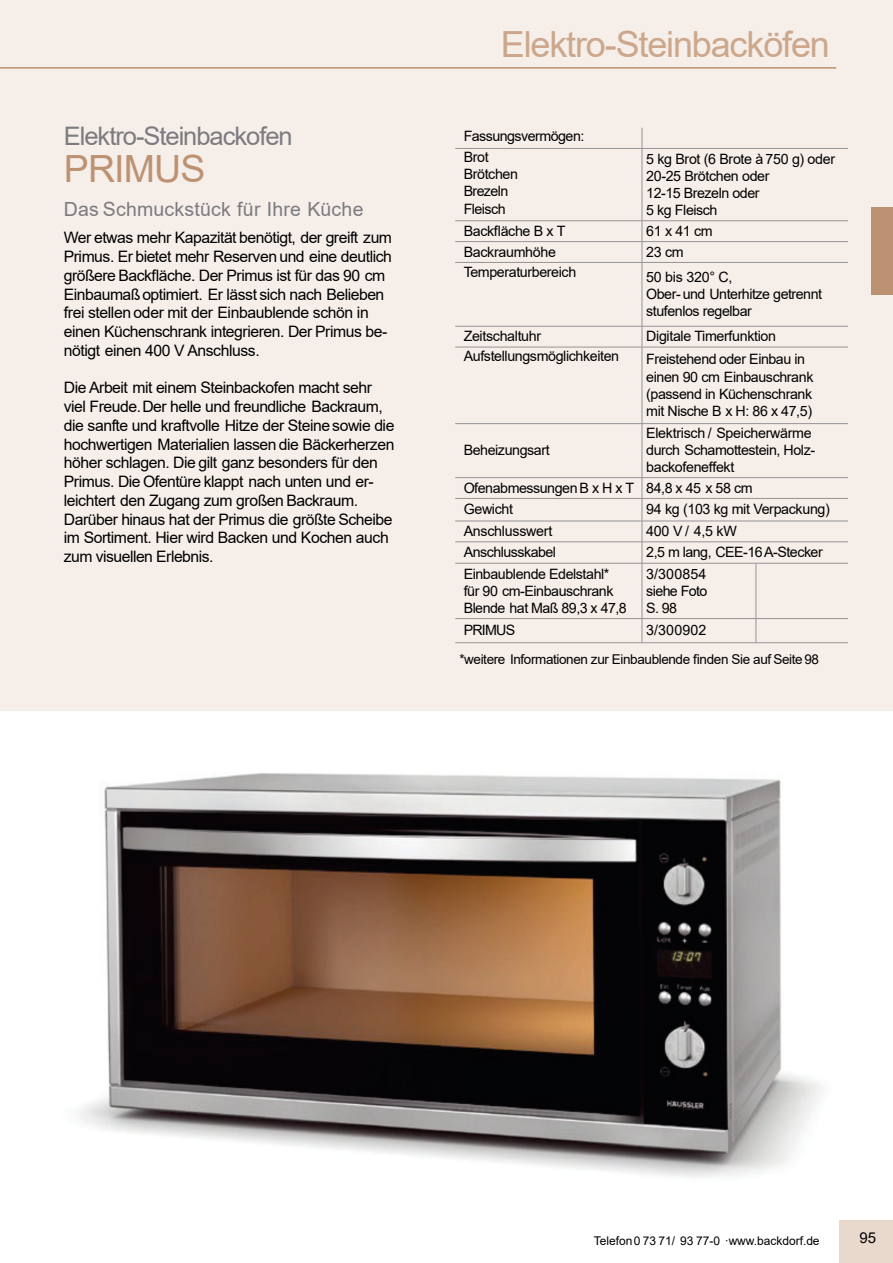
<style>
.page{position:relative;width:893px;height:1263px;background:#fff}
.page>*{position:absolute;margin:0;border:0;box-sizing:border-box;transform-origin:0 0}
.t1{font:37.5px "Arial";letter-spacing:-.025em;color:#bd9272}
.t2{font:36px "Arial";letter-spacing:-.03em;color:#cca78b}
.t3{font:25.5px "Arial";letter-spacing:-.04em;color:#7c7b80}
.t4{font:19.5px "Arial";letter-spacing:.01em;color:#7c7b80}
.t5{font:15.75px/18.8px "Arial";letter-spacing:-.03em;color:#000}
.t6{font:15px "Arial";color:#000}
.t7{font:14.25px/17.1px "Arial";letter-spacing:-.03em;color:#000}
.t8{font:13.5px "Arial";letter-spacing:-.03em;color:#000}
.t9{font:12px "Arial";color:#000}
</style>
<div class="page">
<div style="left:0;top:0;width:892px;height:710px;background:#f5eee9"></div>
<svg style="left:641px;top:128px;width:1px;height:20px"></svg>
<hr style="left:455px;top:148px;width:187px;height:1px;background:#949498">
<hr style="left:642px;top:148px;width:113px;height:1px;background:#949498">
<hr style="left:641px;top:149px;width:1px;height:71px;background:#949498">
<hr style="left:755px;top:148px;width:92px;height:1px;background:#949498">
<hr style="left:455px;top:220px;width:187px;height:1px;background:#949498">
<hr style="left:642px;top:220px;width:113px;height:1px;background:#949498">
<hr style="left:755px;top:220px;width:92px;height:1px;background:#949498">
<hr style="left:455px;top:241px;width:187px;height:1px;background:#949498">
<hr style="left:642px;top:241px;width:113px;height:1px;background:#949498">
<svg style="left:641px;top:221px;width:1px;height:41px"></svg>
<hr style="left:755px;top:241px;width:92px;height:1px;background:#949498">
<hr style="left:455px;top:262px;width:187px;height:1px;background:#949498">
<hr style="left:642px;top:262px;width:113px;height:1px;background:#949498">
<hr style="left:641px;top:262px;width:1px;height:64px;background:#949498">
<hr style="left:755px;top:262px;width:92px;height:1px;background:#949498">
<hr style="left:455px;top:326px;width:187px;height:1px;background:#949498">
<hr style="left:642px;top:326px;width:113px;height:1px;background:#949498">
<svg style="left:641px;top:326px;width:1px;height:21px"></svg>
<hr style="left:755px;top:326px;width:92px;height:1px;background:#949498">
<hr style="left:455px;top:347px;width:187px;height:1px;background:#949498">
<hr style="left:642px;top:347px;width:113px;height:1px;background:#949498">
<hr style="left:641px;top:347px;width:1px;height:76px;background:#949498">
<hr style="left:755px;top:347px;width:92px;height:1px;background:#949498">
<hr style="left:455px;top:423px;width:187px;height:1px;background:#949498">
<hr style="left:642px;top:423px;width:113px;height:1px;background:#949498">
<hr style="left:641px;top:424px;width:1px;height:53px;background:#949498">
<hr style="left:755px;top:423px;width:92px;height:1px;background:#949498">
<hr style="left:455px;top:477px;width:187px;height:1px;background:#949498">
<hr style="left:642px;top:477px;width:113px;height:1px;background:#949498">
<hr style="left:755px;top:477px;width:92px;height:1px;background:#949498">
<hr style="left:455px;top:498px;width:187px;height:1px;background:#949498">
<hr style="left:642px;top:498px;width:113px;height:1px;background:#949498">
<hr style="left:755px;top:498px;width:92px;height:1px;background:#949498">
<hr style="left:455px;top:520px;width:187px;height:1px;background:#949498">
<hr style="left:642px;top:520px;width:113px;height:1px;background:#949498">
<hr style="left:755px;top:520px;width:92px;height:1px;background:#949498">
<hr style="left:455px;top:541px;width:187px;height:1px;background:#949498">
<hr style="left:642px;top:541px;width:113px;height:1px;background:#949498">
<svg style="left:641px;top:478px;width:1px;height:85px"></svg>
<hr style="left:755px;top:541px;width:92px;height:1px;background:#949498">
<hr style="left:455px;top:563px;width:187px;height:1px;background:#949498">
<hr style="left:642px;top:563px;width:113px;height:1px;background:#949498">
<hr style="left:641px;top:563px;width:1px;height:55px;background:#949498">
<hr style="left:755px;top:563px;width:92px;height:1px;background:#949498">
<hr style="left:755px;top:563px;width:1px;height:55px;background:#949498">
<hr style="left:455px;top:618px;width:187px;height:1px;background:#949498">
<hr style="left:642px;top:618px;width:113px;height:1px;background:#949498">
<svg style="left:641px;top:619px;width:1px;height:23px"></svg>
<hr style="left:755px;top:618px;width:92px;height:1px;background:#949498">
<svg style="left:755px;top:619px;width:1px;height:23px"></svg>
<hr style="left:455px;top:642px;width:187px;height:1px;background:#949498">
<hr style="left:642px;top:642px;width:113px;height:1px;background:#949498">
<hr style="left:755px;top:642px;width:92px;height:1px;background:#949498">
<img style="left:78px;top:773px;width:745px;height:404px">
<div style="left:871px;top:207px;width:21px;height:87px;background:#bd9272"></div>
<div style="left:839px;top:1220px;width:53px;height:42px;background:#e9d9cd"></div>
<hr style="left:0;top:67px;width:836px;height:2px;background:#bd9272">
<h3 class="t3" style="left:64px;top:126px;width:230px">Elektro-Steinbackofen</h3>
<h1 class="t1" style="left:64px;top:155px;width:143px">PRIMUS</h1>
<h3 class="t4" style="left:64px;top:202px;width:301px">Das Schmuckstück für Ihre Küche</h3>
<p class="t5" style="left:64px;top:230px;width:330px">Wer etwas mehr Kapazität benötigt, der greift zum Primus. Er bietet mehr Reserven und eine deutlich größere Backfläche. Der Primus ist für das 90 cm Einbaumaß optimiert. Er lässt sich nach Belieben frei stellen oder mit der Einbaublende schön in einen Küchenschrank integrieren. Der Primus be&shy;nötigt einen 400 V Anschluss.</p>
<p class="t5" style="left:64px;top:380px;width:332px">Die Arbeit mit einem Steinbackofen macht sehr viel Freude.Der helle und freundliche Backraum, die sanfte und kraftvolle Hitze der Steine sowie die hochwertigen Materialien lassen die Bäckerherzen höher schlagen. Die gilt ganz besonders für den Primus. Die Ofentüre klappt nach unten und er&shy;leichtert den Zugang zum großen Backraum.<br>Darüber hinaus hat der Primus die größte Scheibe im Sortiment. Hier wird Backen und Kochen auch zum visuellen Erlebnis.</p>
<h2 class="t2" style="left:501px;top:31px;width:330px">Elektro-Steinbacköfen</h2>
<p class="t7" style="left:463px;top:127px;width:122px;line-height:20.9px">Fassungsvermögen:<br>Brot</p>
<p class="t7" style="left:463px;top:167px;width:56px">Brötchen<br>Brezeln<br>Fleisch</p>
<p class="t7" style="left:646px;top:151px;width:190px">5 kg Brot (6 Brote à 750 g) oder<br>20-25 Brötchen oder<br>12-15 Brezeln oder<br>5 kg Fleisch</p>
<p class="t7" style="left:463px;top:224px;width:103px">Backfläche B x T</p>
<p class="t7" style="left:646px;top:224px;width:68px">61 x 41 cm</p>
<p class="t7" style="left:463px;top:244px;width:94px">Backraumhöhe</p>
<p class="t7" style="left:646px;top:244px;width:39px">23 cm</p>
<p class="t7" style="left:463px;top:265px;width:114px">Temperaturbereich</p>
<p class="t7" style="left:646px;top:270px;width:177px">50 bis 320° C,<br>Ober- und Unterhitze getrennt stufenlos regelbar</p>
<p class="t7" style="left:463px;top:329px;width:79px">Zeitschaltuhr</p>
<p class="t7" style="left:646px;top:329px;width:131px">Digitale Timerfunktion</p>
<p class="t7" style="left:463px;top:348px;width:157px">Aufstellungsmöglichkeiten</p>
<p class="t7" style="left:646px;top:352px;width:169px">Freistehend oder Einbau in einen 90 cm Einbauschrank (passend in Küchenschrank mit Nische B x H: 86 x 47,5)</p>
<p class="t7" style="left:463px;top:443px;width:87px">Beheizungsart</p>
<p class="t7" style="left:646px;top:426px;width:170px">Elektrisch / Speicherwärme durch Schamottestein, Holz&shy;backofeneffekt</p>
<p class="t7" style="left:463px;top:478px;width:290px;line-height:21.8px">Ofenabmessungen B x H x T 84,8 x 45 x 58 cm<br>Gewicht</p>
<p class="t7" style="left:646px;top:502px;width:185px">94 kg (103 kg mit Verpackung)</p>
<p class="t7" style="left:463px;top:524px;width:90px">Anschlusswert</p>
<p class="t7" style="left:646px;top:524px;width:92px">400 V / 4,5 kW</p>
<p class="t7" style="left:463px;top:545px;width:94px">Anschlusskabel</p>
<p class="t7" style="left:646px;top:545px;width:178px">2,5 m lang, CEE-16A-Stecker</p>
<p class="t7" style="left:463px;top:566px;width:165px">Einbaublende Edelstahl* für 90 cm-Einbauschrank<br>Blende hat Maß 89,3 x 47,8</p>
<p class="t7" style="left:646px;top:566px;width:63px;text-align:justify">3/300854 siehe Foto S. 98</p>
<p class="t7" style="left:463px;top:623px;width:53px">PRIMUS</p>
<p class="t7" style="left:646px;top:623px;width:62px">3/300902</p>
<p class="t8" style="left:459px;top:654px;width:361px">*weitere Informationen zur Einbaublende finden Sie auf Seite 98</p>
<p class="t9" style="left:594px;top:1236px;width:227px">Telefon 0 73 71/ 93 77-0 ·www.backdorf.de</p>
<p class="t6" style="left:859px;top:1232px;width:18px">95</p>
</div>
